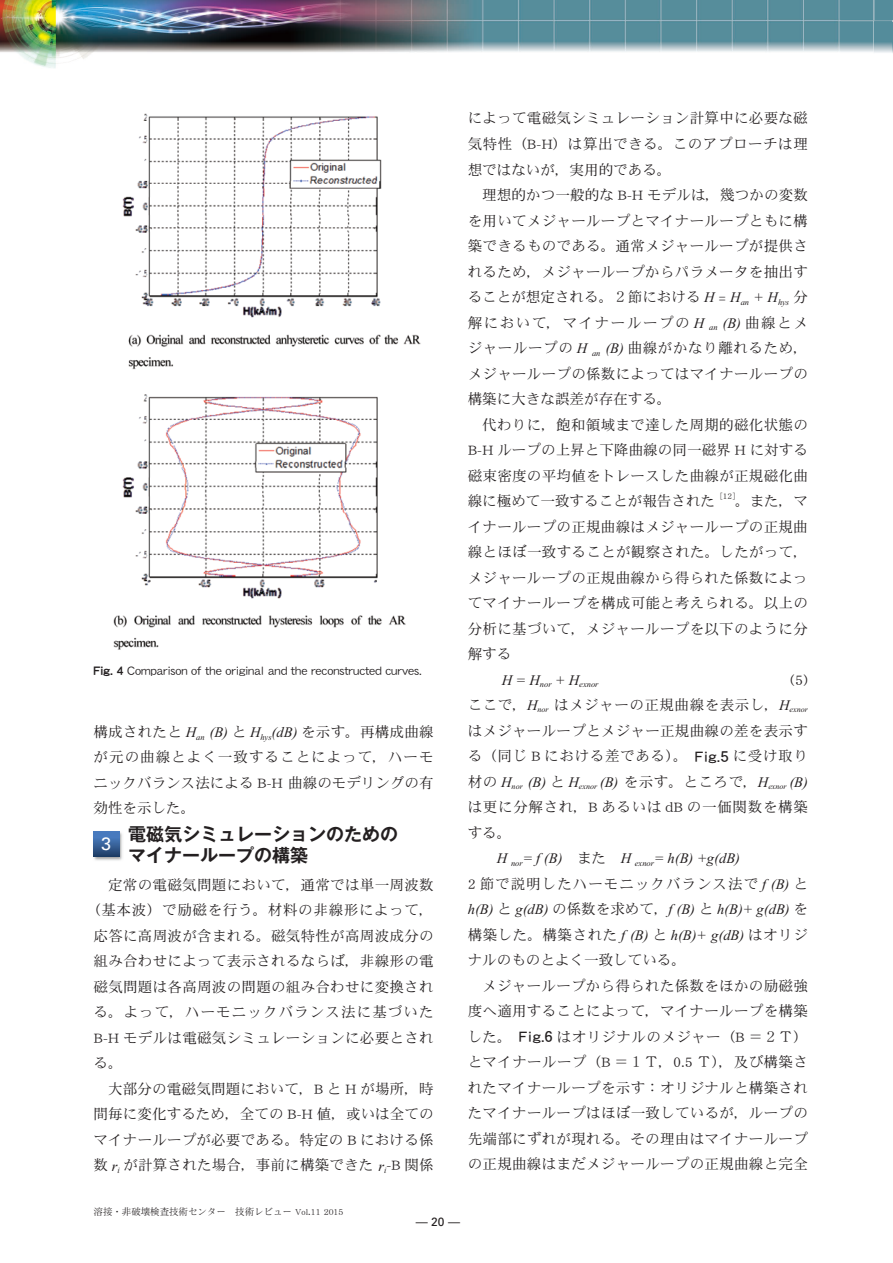
<style>
.page{position:relative;width:893px;height:1263px;background:#fff}
.page>*{position:absolute;margin:0;border:0;box-sizing:border-box;transform-origin:0 0}
.t1{font:700 18px/21px "Gothic MB101 Pro De";color:#231f20}
.t2{font:18px "Univers LT Std";color:#fff}
.t3{font:14.55px/25.5px "DFHS Mincho Std W3";letter-spacing:.015em;color:#231f20;text-align:justify}
.t4{font:italic 14.55px "Times New Roman";color:#231f20}
.t5{font:14.55px/25.5px "DFHS Mincho Std W3";letter-spacing:.045em;color:#231f20}
.t6{font:14.55px "DFHS Mincho Std W3";letter-spacing:.065em;color:#231f20}
.t7{font:14.55px "DFHS Mincho Std W3";letter-spacing:.075em;color:#231f20}
.t8{font:12.9px "DFHS Gothic Std W3";letter-spacing:-.015em;color:#231f20}
.t9{font:12px "Univers";color:#231f20}
.t10{font:9.45px "DF Mincho P Std W3";color:#231f20}
.t11{font:italic 8.55px "Times New Roman";color:#231f20}
.t12{font:8.55px "DFHS Mincho Std W3";color:#231f20}
.t13{font:italic 8.1px "Times New Roman";color:#231f20}
.s1{font-family:"DFHS Gothic Std W7"}
.s2{font-family:"Times New Roman";font-style:italic}
.s3{font-family:"DFHS Gothic Std W5";font-size:16.05px}
.s4{font-family:"DFHS Gothic Std W5";font-size:16.8px}
.s5{font-family:"DFHS Mincho Std W3";font-style:normal}
</style>
<div class="page">
<img style="left:0;top:0;width:873px;height:68px">
<img style="left:873px;top:21px;width:1px;height:31px">
<img style="left:874px;top:0;width:18px;height:53px">
<svg style="left:873px;top:0;width:1px;height:21px"></svg>
<img style="left:892px;top:21px;width:1px;height:32px">
<img style="left:93px;top:831px;width:29px;height:30px">
<div style="left:94px;top:831px;width:25px;height:26px;background:linear-gradient(to bottom,#5288d1,#21406a)"></div>
<img style="left:113px;top:113px;width:308px;height:537px">
<svg style="left:892px;top:0;width:1px;height:21px"></svg>
<p class="t8" style="left:94px;top:663px;width:330px"><span class="s1">Fig. 4</span> Comparison of the original and the reconstructed curves.</p>
<p class="t3" style="left:94px;top:719px;width:342px">構成されたと <span class="s2">H</span><sub>an</sub> <span class="s2">(B)</span> と <span class="s2">H</span><sub>hys</sub><span class="s2">(dB)</span> を示す。再構成曲線が元の曲線とよく一致することによって，ハーモニックバランス法による B-H 曲線のモデリングの有効性を示した。</p>
<p class="t1" style="left:128px;top:821px;width:271px">電磁気シミュレーションのためのマイナーループの構築</p>
<p class="t2" style="left:101px;top:833px;width:12px">3</p>
<p class="t3" style="left:108px;top:872px;width:327px">定常の電磁気問題において，通常では単一周波数</p>
<p class="t5" style="left:86px;top:897px;width:349px">（基本波）で励磁を行う。材料の非線形によって，</p>
<p class="t3" style="left:94px;top:923px;width:342px">応答に高周波が含まれる。磁気特性が高周波成分の</p>
<p class="t3" style="left:94px;top:948px;width:342px">組み合わせによって表示されるならば，非線形の電</p>
<p class="t3" style="left:94px;top:974px;width:342px">磁気問題は各高周波の問題の組み合わせに変換され</p>
<p class="t7" style="left:94px;top:1004px;width:342px">る。よって，ハーモニックバランス法に基づいた</p>
<p class="t3" style="left:94px;top:1025px;width:342px">B-H モデルは電磁気シミュレーションに必要とされ</p>
<p class="t3" style="left:94px;top:1050px;width:31px">る。</p>
<p class="t3" style="left:108px;top:1076px;width:327px">大部分の電磁気問題において，B と H が場所，時</p>
<p class="t3" style="left:94px;top:1101px;width:342px">間毎に変化するため，全ての B-H 値，或いは全ての</p>
<p class="t3" style="left:94px;top:1127px;width:342px">マイナーループが必要である。特定の B における係</p>
<p class="t3" style="left:94px;top:1152px;width:342px">数 <span class="s2">r</span><sub>i</sub> が計算された場合，事前に構築できた <span class="s2">r</span><sub>i</sub>-B 関係</p>
<p class="t3" style="left:468px;top:105px;width:342px">によって電磁気シミュレーション計算中に必要な磁気特性（B-H）は算出できる。このアプローチは理想ではないが，実用的である。</p>
<p class="t3" style="left:468px;top:182px;width:342px;text-indent:15px">理想的かつ一般的な B-H モデルは，幾つかの変数を用いてメジャーループとマイナーループともに構築できるものである。通常メジャーループが提供されるため，メジャーループからパラメータを抽出することが想定される。２節における <span class="s2">H</span> = <span class="s2">H</span><sub>an</sub> <span class="s2">+ H</span><sub>hys</sub> 分解において，マイナーループの <span class="s2">H</span> <sub>an</sub> <span class="s2">(B)</span> 曲線とメジャーループの <span class="s2">H</span> <sub>an</sub> <span class="s2">(B)</span> 曲線がかなり離れるため，メジャーループの係数によってはマイナーループの構築に大きな誤差が存在する。</p>
<p class="t3" style="left:468px;top:411px;width:342px;text-indent:15px">代わりに，飽和領域まで達した周期的磁化状態のB-H ループの上昇と下降曲線の同一磁界 H に対する磁束密度の平均値をトレースした曲線が正規磁化曲線に極めて一致することが報告された</p>
<p class="t12" style="left:720px;top:491px;width:17px">[12]</p>
<p class="t3" style="left:468px;top:488px;width:342px;text-indent:267px">。また，マイナーループの正規曲線はメジャーループの正規曲線とほぼ一致することが観察された。したがって，メジャーループの正規曲線から得られた係数によってマイナーループを構成可能と考えられる。以上の分析に基づいて，メジャーループを以下のように分解する</p>
<p class="t11" style="left:502px;top:680px;width:98px"><sup>H</sup> <sup>=</sup> <sup>H</sup>nor <sup>+</sup> <sup>H</sup>exnor</p>
<p class="t3" style="left:468px;top:666px;width:342px;text-indent:322px">(5)ここで，<span class="s2">H</span><sub>nor</sub> はメジャーの正規曲線を表示し，<span class="s2">H</span><sub>exnor</sub>はメジャーループとメジャー正規曲線の差を表示する（同じ B における差である）。 <span class="s3">Fig.</span><span class="s4">5</span> に受け取り</p>
<p class="t13" style="left:468px;top:782px;width:342px"><sup>材の</sup> <sup>H</sup>nor <sup>(B)</sup> <sup>と</sup> <sup>H</sup>exnor <sup>(B)</sup> <sup>を示す。ところで，</sup><sup>H</sup>exnor <sup>(B)</sup></p>
<p class="t5" style="left:468px;top:794px;width:342px">は更に分解され，B あるいは dB の一価関数を構築する。</p>
<p class="t4" style="left:497px;top:851px;width:245px">H <sub>nor</sub>= f (B) <span class="s5">また　</span>H <sub>exnor</sub>= h(B) +g(dB)</p>
<p class="t6" style="left:468px;top:875px;width:342px">2 節で説明したハーモニックバランス法で <span class="s2">f (B)</span> と</p>
<p class="t4" style="left:468px;top:902px;width:342px">h(B) <span class="s5">と</span> g(dB) <span class="s5">の係数を求めて，</span>f (B) <span class="s5">と</span> h(B)+ g(dB) <span class="s5">を</span></p>
<p class="t3" style="left:468px;top:921px;width:342px">構築した。構築された <span class="s2">f (B)</span> と <span class="s2">h(B)+ g(dB)</span> はオリジナルのものとよく一致している。</p>
<p class="t3" style="left:468px;top:972px;width:342px;text-indent:15px">メジャーループから得られた係数をほかの励磁強度へ適用することによって，マイナーループを構築した。 <span class="s3">Fig.</span><span class="s4">6</span> はオリジナルのメジャー（B ＝２Ｔ）とマイナーループ（B ＝１Ｔ，0.5 Ｔ），及び構築されたマイナーループを示す：オリジナルと構築されたマイナーループはほぼ一致しているが，ループの先端部にずれが現れる。その理由はマイナーループの正規曲線はまだメジャーループの正規曲線と完全</p>
<p class="t10" style="left:94px;top:1207px;width:251px">溶接・非破壊検査技術センター　技術レビュー Vol.11 2015</p>
<p class="t9" style="left:416px;top:1214px;width:46px">— 20 —</p>
</div>
